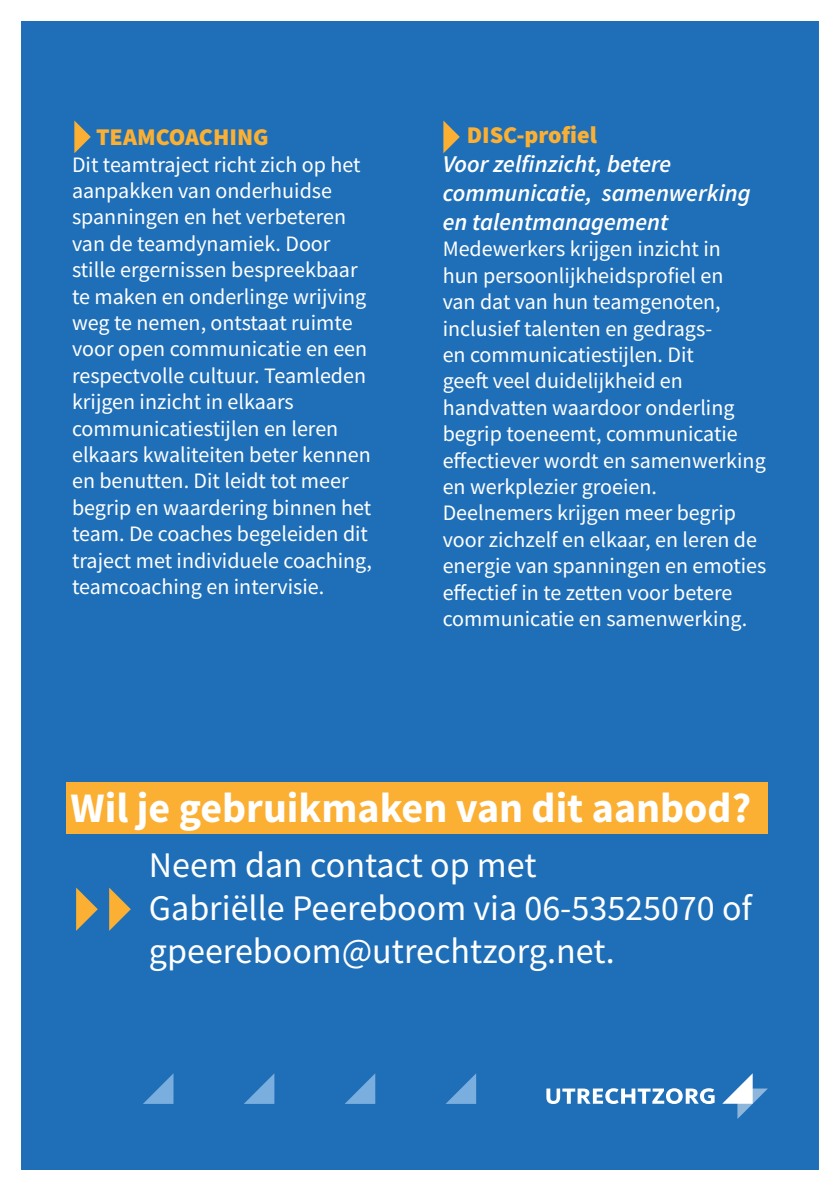
<style>
.page{position:relative;width:840px;height:1191px;background:#fff}
.page>*{position:absolute;margin:0;border:0;box-sizing:border-box;transform-origin:0 0}
.t1{font:700 42px "Source Sans Pro";color:#fff}
.t2{font:36px/43.2px "Source Sans Pro";color:#fff}
.t3{font:italic 600 24px/28.8px "Source Sans Pro";color:#fff}
.t4{font:900 24px "Source Sans Pro";color:#fbb033}
.t5{font:22px/26.4px "Source Sans Pro";color:#fff}
.s1{font-weight:900;font-style:normal;color:#fbb033}
</style>
<div class="page">
<div style="left:21px;top:21px;width:798px;height:1149px;background:#1f6fb8"></div>
<div style="left:67px;top:782px;width:700px;height:51px;background:#fbb033"></div>
<svg style="left:443px;top:120px;width:16px;height:33px"></svg>
<svg style="left:74px;top:120px;width:17px;height:33px"></svg>
<svg style="left:546px;top:1088px;width:168px;height:16px"></svg>
<svg style="left:721px;top:1073px;width:46px;height:46px"></svg>
<svg style="left:445px;top:1073px;width:31px;height:31px"></svg>
<svg style="left:344px;top:1073px;width:31px;height:31px"></svg>
<svg style="left:243px;top:1073px;width:31px;height:31px"></svg>
<svg style="left:143px;top:1073px;width:30px;height:31px"></svg>
<svg style="left:109px;top:887px;width:22px;height:44px"></svg>
<svg style="left:76px;top:887px;width:22px;height:44px"></svg>
<p class="t4" style="left:96px;top:121px;width:174px">TEAMCOACHING</p>
<p class="t5" style="left:72px;top:151px;width:301px">Dit teamtraject richt zich op het aanpakken van onderhuidse spanningen en het verbeteren van de teamdynamiek. Door stille ergernissen bespreekbaar te maken en onderlinge wrijving weg te nemen, ontstaat ruimte voor open communicatie en een respectvolle cultuur. Teamleden krijgen inzicht in elkaars communicatiestijlen en leren elkaars kwaliteiten beter kennen en benutten. Dit leidt tot meer begrip en waardering binnen het team. De coaches begeleiden dit traject met individuele coaching, teamcoaching en intervisie.</p>
<p class="t3" style="left:442px;top:121px;width:309px;text-indent:24px"><span class="s1">DISC-profiel<br></span>Voor zelfinzicht, betere communicatie, samenwerking en talentmanagement</p>
<p class="t5" style="left:442px;top:236px;width:325px">Medewerkers krijgen inzicht in<br>hun persoonlijkheidsprofiel en<br>van dat van hun teamgenoten, inclusief talenten en gedrags-<br>en communicatiestijlen. Dit<br>geeft veel duidelijkheid en handvatten waardoor onderling begrip toeneemt, communicatie effectiever wordt en samenwerking en werkplezier groeien.<br>Deelnemers krijgen meer begrip voor zichzelf en elkaar, en leren de energie van spanningen en emoties effectief in te zetten voor betere communicatie en samenwerking.</p>
<p class="t1" style="left:71px;top:779px;width:681px">Wil je gebruikmaken van dit aanbod?</p>
<p class="t2" style="left:149px;top:843px;width:389px">Neem dan contact op met</p>
<p class="t2" style="left:149px;top:886px;width:604px">Gabriëlle Peereboom via 06-53525070 of gpeereboom@utrechtzorg.net.</p>
</div>
